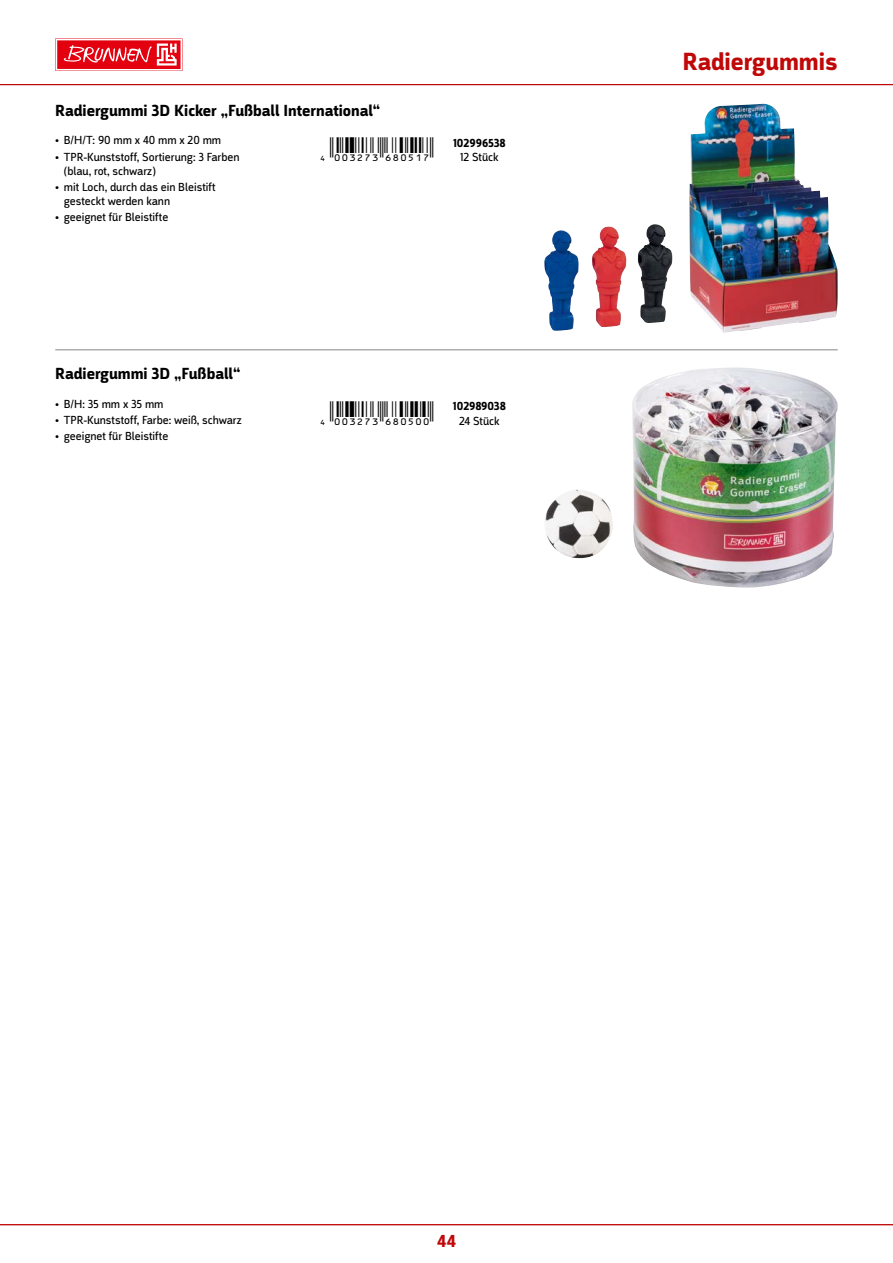
<style>
.page{position:relative;width:893px;height:1263px;background:#fff}
.page>*{position:absolute;margin:0;border:0;box-sizing:border-box;transform-origin:0 0}
.t1{font:700 25.5px "Argumentum";color:#c00808}
.t2{font:18px "ID Automation UPCEANXXS";color:#000}
.t3{font:700 18px "Argumentum";color:#c00808}
.t4{font:700 16.5px "Argumentum";color:#000}
.t5{font:12px/14px "Argumentum";color:#000}
</style>
<div class="page">
<div style="left:55px;top:38px;width:127px;height:33px;background:#f18b92"></div>
<div style="left:56px;top:39px;width:126px;height:32px;background:#fff"></div>
<div style="left:57px;top:40px;width:124px;height:29px;background:#e3000f"></div>
<svg style="left:64px;top:44px;width:113px;height:22px"></svg>
<hr style="left:0;top:84px;width:893px;height:1px;background:#c00808">
<hr style="left:0;top:1224px;width:893px;height:1px;background:#c00808">
<img style="left:637px;top:104px;width:201px;height:229px">
<hr style="left:55px;top:349px;width:783px;height:1px;background:#878786">
<img style="left:545px;top:367px;width:293px;height:221px">
<h3 class="t4" style="left:55px;top:100px;width:327px">Radiergummi 3D Kicker „Fußball International“</h3>
<p class="t5" style="left:55px;top:134px;width:167px">• B/H/T: 90 mm x 40 mm x 20 mm</p>
<p class="t5" style="left:64px;top:150px;width:177px;text-indent:-9px">• TPR-Kunststoff, Sortierung: 3 Farben (blau, rot, schwarz)</p>
<p class="t5" style="left:64px;top:180px;width:153px;text-indent:-9px">• mit Loch, durch das ein Bleistift gesteckt werden kann</p>
<p class="t5" style="left:55px;top:210px;width:114px">• geeignet für Bleistifte</p>
<h2 class="t2" style="left:315px;top:135px;width:192px">Y(0A32HD*QSKPLR( <sup>102996538</sup></h2>
<p class="t5" style="left:460px;top:150px;width:40px">12 Stück</p>
<h3 class="t4" style="left:55px;top:364px;width:187px">Radiergummi 3D „Fußball“</h3>
<p class="t5" style="left:55px;top:397px;width:110px">• B/H: 35 mm x 35 mm</p>
<p class="t5" style="left:55px;top:413px;width:188px">• TPR-Kunststoff, Farbe: weiß, schwarz</p>
<p class="t5" style="left:55px;top:429px;width:114px">• geeignet für Bleistifte</p>
<h2 class="t2" style="left:315px;top:399px;width:192px">Y(0A32HD*QSKPKK( <sup>102989038</sup></h2>
<p class="t5" style="left:459px;top:414px;width:42px">24 Stück</p>
<h1 class="t1" style="left:682px;top:46px;width:157px">Radiergummis</h1>
<h2 class="t3" style="left:437px;top:1230px;width:20px">44</h2>
</div>
